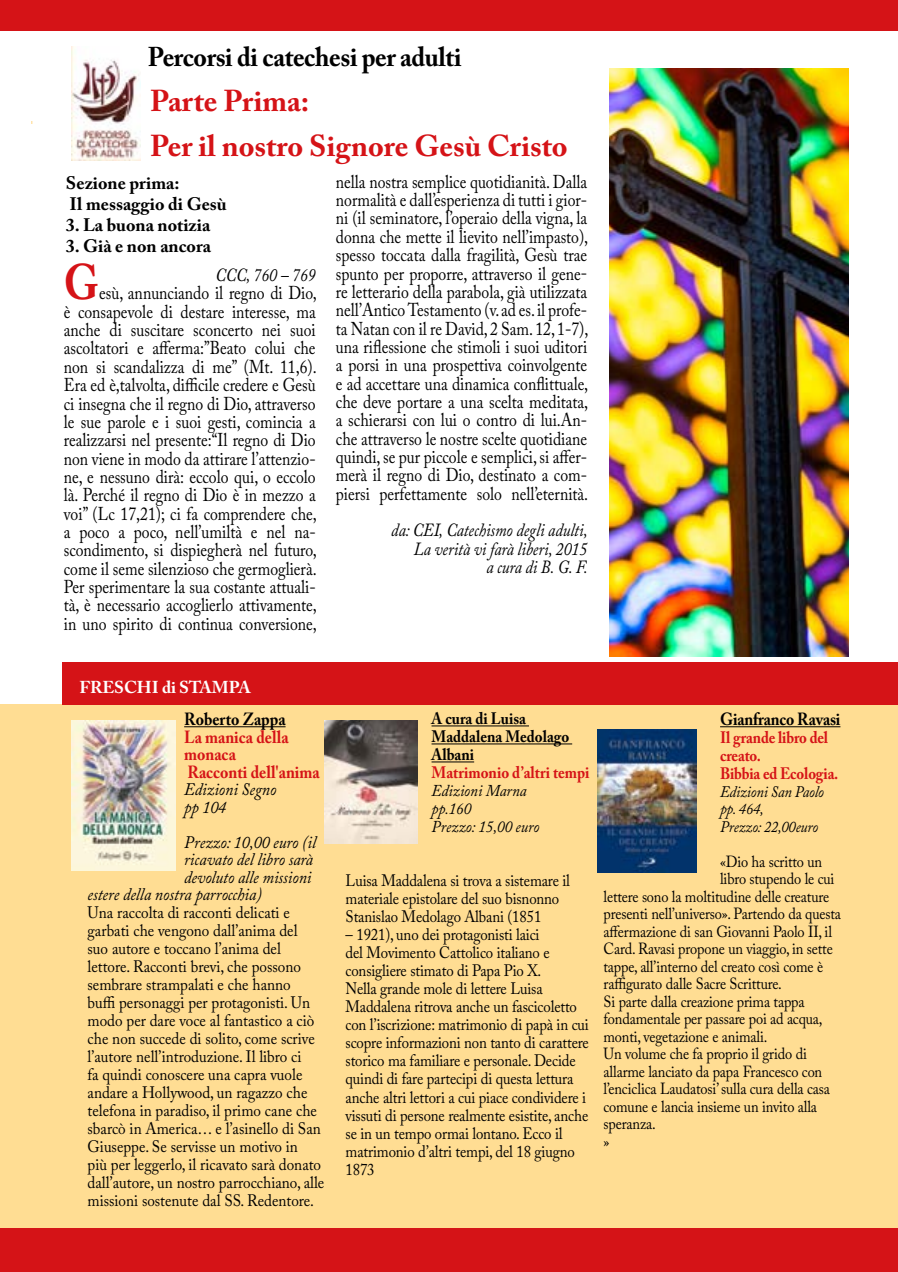
<style>
.page{position:relative;width:898px;height:1272px;background:#fff}
.page>*{position:absolute;margin:0;border:0;box-sizing:border-box;transform-origin:0 0}
.t1{font:700 49.5px "Adobe Caslon Pro";color:#d51317;scale:.85 1}
.t2{font:700 30px/45px "Adobe Caslon Pro";color:#d51317}
.t3{font:700 27px "Adobe Caslon Pro";letter-spacing:-.015em;color:#000;scale:.95 1}
.t4{font:18.45px/18.3px "Adobe Caslon Pro";color:#000;text-align:justify;scale:.85 1}
.t5{font:italic 18.45px/18.3px "Adobe Caslon Pro";color:#000;text-align:right;scale:.85 1}
.t6{font:700 18px/21px "Adobe Caslon Pro";color:#000}
.t7{font:italic 17.55px/17.5px "Adobe Caslon Pro";color:#000;scale:.91 1}
.t8{font:700 17.55px/17.5px "Adobe Caslon Pro";color:#d51317;scale:.91 1}
.t9{font:700 17.55px "Adobe Caslon Pro";color:#000;scale:.9 1}
.t10{font:700 17.55px "Adobe Caslon Pro";color:#000;scale:.91 1}
.t11{font:700 17.1px "Adobe Caslon Pro";color:#fff}
.t12{font:16.5px/18px "Adobe Caslon Pro";letter-spacing:-.005em;color:#000;scale:.9 1}
.t13{font:16.5px/18px "Adobe Caslon Pro";letter-spacing:-.005em;color:#000;scale:.92 1}
.t14{font:700 16.5px/18px "Adobe Caslon Pro";letter-spacing:-.01em;color:#d51317;scale:.9 1}
.t15{font:700 16.5px/18px "Adobe Caslon Pro";color:#000;scale:.91 1}
.t16{font:italic 16.5px/18px "Adobe Caslon Pro";color:#000;scale:.91 1}
.t17{font:700 16.5px "Adobe Caslon Pro";letter-spacing:-.01em;color:#d51317;scale:.91 1}
.t18{font:16.05px "Adobe Caslon Pro";letter-spacing:-.01em;color:#000;scale:.9 1}
.t19{font:italic 16.05px/17.5px "Adobe Caslon Pro";letter-spacing:-.01em;color:#000;scale:.9 1}
</style>
<div class="page">
<div style="left:0;top:704px;width:897px;height:567px;background:#ffdd93"></div>
<div style="left:0;top:0;width:897px;height:30px;background:#d51317"></div>
<div style="left:0;top:1228px;width:897px;height:43px;background:#d51317"></div>
<hr style="left:184px;top:726px;width:101px;height:1px;background:#000">
<hr style="left:431px;top:725px;width:98px;height:1px;background:#000">
<hr style="left:431px;top:743px;width:141px;height:1px;background:#000">
<hr style="left:431px;top:761px;width:43px;height:1px;background:#000">
<hr style="left:719px;top:726px;width:121px;height:1px;background:#000">
<div style="left:63px;top:662px;width:834px;height:42px;background:#d51317"></div>
<img style="left:71px;top:720px;width:105px;height:150px">
<img style="left:324px;top:720px;width:93px;height:123px">
<img style="left:597px;top:729px;width:99px;height:143px">
<img style="left:609px;top:68px;width:239px;height:588px">
<img style="left:72px;top:46px;width:68px;height:114px">
<h3 class="t3" style="left:148px;top:41px;width:331px">Percorsi di catechesi per adulti</h3>
<h2 class="t2" style="left:150px;top:78px;width:419px">Parte Prima:<br>Per il nostro Signore Gesù Cristo</h2>
<p class="t6" style="left:66px;top:172px;width:162px">Sezione prima:<br>Il messaggio di Gesù</p>
<p class="t6" style="left:66px;top:214px;width:146px">3. La buona notizia</p>
<p class="t6" style="left:66px;top:235px;width:147px">3. Già e non ancora</p>
<p class="t4" style="left:336px;top:172px;width:298px">nella nostra semplice quotidianità. Dalla normalità e dall’esperienza di tutti i gior&shy;ni (il seminatore, l’operaio della vigna, la donna che mette il lievito nell’impasto), spesso toccata dalla fragilità, Gesù trae spunto per proporre, attraverso il gene&shy;re letterario della parabola, già utilizzata nell’Antico Testamento (v. ad es. il profe&shy;ta Natan con il re David, 2 Sam. 12, 1-7), una riflessione che stimoli i suoi uditori a porsi in una prospettiva coinvolgente e ad accettare una dinamica conflittuale, che deve portare a una scelta meditata, a schierarsi con lui o contro di lui.An&shy;che attraverso le nostre scelte quotidiane quindi, se pur piccole e semplici, si affer&shy;merà il regno di Dio, destinato a com&shy;piersi perfettamente solo nell’eternità.</p>
<p class="t5" style="left:391px;top:520px;width:232px">da: CEI, Catechismo degli adulti,<br>La verità vi farà liberi, 2015<br>a cura di B. G. F.</p>
<h1 class="t1" style="left:64px;top:253px;width:39px">G</h1>
<p class="t5" style="left:215px;top:265px;width:119px">CCC, 760 – 769</p>
<p class="t4" style="left:64px;top:284px;width:299px;text-indent:35px">esù, annunciando il regno di Dio, è consapevole di destare interesse, ma anche di suscitare sconcerto nei suoi ascoltatori e afferma:”Beato colui che non si scandalizza di me” (Mt. 11,6).<br>Era ed è,talvolta, difficile credere e Gesù ci insegna che il regno di Dio, attraverso le sue parole e i suoi gesti, comincia a realizzarsi nel presente:“Il regno di Dio non viene in modo da attirare l’attenzio&shy;ne, e nessuno dirà: eccolo qui, o eccolo là. Perché il regno di Dio è in mezzo a voi” (Lc 17,21); ci fa comprendere che, a poco a poco, nell’umiltà e nel na&shy;scondimento, si dispiegherà nel futuro, come il seme silenzioso che germoglierà.<br>Per sperimentare la sua costante attuali&shy;tà, è necessario accoglierlo attivamente, in uno spirito di continua conversione,</p>
<p class="t11" style="left:79px;top:677px;width:173px">Fres chi di stampa</p>
<p class="t10" style="left:184px;top:708px;width:113px">Roberto Zappa</p>
<p class="t8" style="left:184px;top:727px;width:151px">La manica della monaca<br>Racconti dell'anima</p>
<p class="t7" style="left:184px;top:780px;width:103px">Edizioni Segno pp 104</p>
<p class="t7" style="left:184px;top:832px;width:146px">Prezzo: 10,00 euro (il</p>
<p class="t7" style="left:184px;top:850px;width:143px">ricavato del libro sarà</p>
<p class="t7" style="left:184px;top:867px;width:141px">devoluto alle missioni</p>
<p class="t7" style="left:88px;top:885px;width:193px">estere della nostra parrocchia)</p>
<p class="t13" style="left:88px;top:903px;width:259px">Una raccolta di racconti delicati e garbati che vengono dall’anima del<br>suo autore e toccano l’anima del lettore. Racconti brevi, che possono sembrare strampalati e che hanno<br>buffi personaggi per protagonisti. Un modo per dare voce al fantastico a ciò che non succede di solito, come scrive l’autore nell’introduzione. Il libro ci<br>fa quindi conoscere una capra vuole andare a Hollywood, un ragazzo che telefona in paradiso, il primo cane che sbarcò in America… e l’asinello di San Giuseppe. Se servisse un motivo in<br>più per leggerlo, il ricavato sarà donato dall’autore, un nostro parrocchiano, alle missioni sostenute dal SS. Redentore.</p>
<p class="t15" style="left:431px;top:709px;width:153px">A cura di Luisa<br>Maddalena Medolago<br>Albani</p>
<p class="t17" style="left:431px;top:763px;width:175px">Matrimonio d’altri tempi</p>
<p class="t16" style="left:431px;top:781px;width:120px">Edizioni Marna pp.160<br>Prezzo: 15,00 euro</p>
<p class="t12" style="left:345px;top:871px;width:251px">Luisa Maddalena si trova a sistemare il materiale epistolare del suo bisnonno<br>Stanislao Medolago Albani (1851</p>
<p class="t12" style="left:345px;top:925px;width:272px">– 1921), uno dei protagonisti laici<br>del Movimento Cattolico italiano e consigliere stimato di Papa Pio X.<br>Nella grande mole di lettere Luisa Maddalena ritrova anche un fascicoletto con l’iscrizione: matrimonio di papà in cui scopre informazioni non tanto di carattere storico ma familiare e personale. Decide quindi di fare partecipi di questa lettura anche altri lettori a cui piace condividere i vissuti di persone realmente esistite, anche se in un tempo ormai lontano. Ecco il matrimonio d’altri tempi, del 18 giugno 1873</p>
<p class="t9" style="left:719px;top:708px;width:135px">Gianfranco Ravasi</p>
<p class="t14" style="left:719px;top:728px;width:133px">Il grande libro del creato.<br>Bibbia ed Ecologia.</p>
<p class="t19" style="left:719px;top:782px;width:117px">Edizioni San Paolo pp. 464,<br>Prezzo: 22,00euro</p>
<p class="t18" style="left:719px;top:851px;width:115px">«Dio ha scritto un</p>
<p class="t18" style="left:719px;top:869px;width:128px">libro stupendo le cui</p>
<p class="t18" style="left:603px;top:886px;width:252px">lettere sono la moltitudine delle creature</p>
<p class="t18" style="left:603px;top:904px;width:265px">presenti nell’universo». Partendo da questa</p>
<p class="t18" style="left:603px;top:921px;width:255px">affermazione di san Giovanni Paolo II, il</p>
<p class="t18" style="left:603px;top:939px;width:256px">Card. Ravasi propone un viaggio, in sette</p>
<p class="t18" style="left:603px;top:956px;width:245px">tappe, all’interno del creato così come è</p>
<p class="t18" style="left:603px;top:974px;width:200px">raffigurato dalle Sacre Scritture.</p>
<p class="t18" style="left:603px;top:991px;width:225px">Si parte dalla creazione prima tappa</p>
<p class="t18" style="left:603px;top:1009px;width:245px">fondamentale per passare poi ad acqua,</p>
<p class="t18" style="left:603px;top:1026px;width:183px">monti, vegetazione e animali.</p>
<p class="t18" style="left:603px;top:1044px;width:227px">Un volume che fa proprio il grido di</p>
<p class="t18" style="left:603px;top:1061px;width:244px">allarme lanciato da papa Francesco con</p>
<p class="t18" style="left:603px;top:1079px;width:253px">l’enciclica Laudatosi’ sulla cura della casa</p>
<p class="t18" style="left:603px;top:1096px;width:239px">comune e lancia insieme un invito alla</p>
<p class="t18" style="left:603px;top:1114px;width:60px">speranza.</p>
<p class="t18" style="left:603px;top:1131px;width:8px">»</p>
</div>
